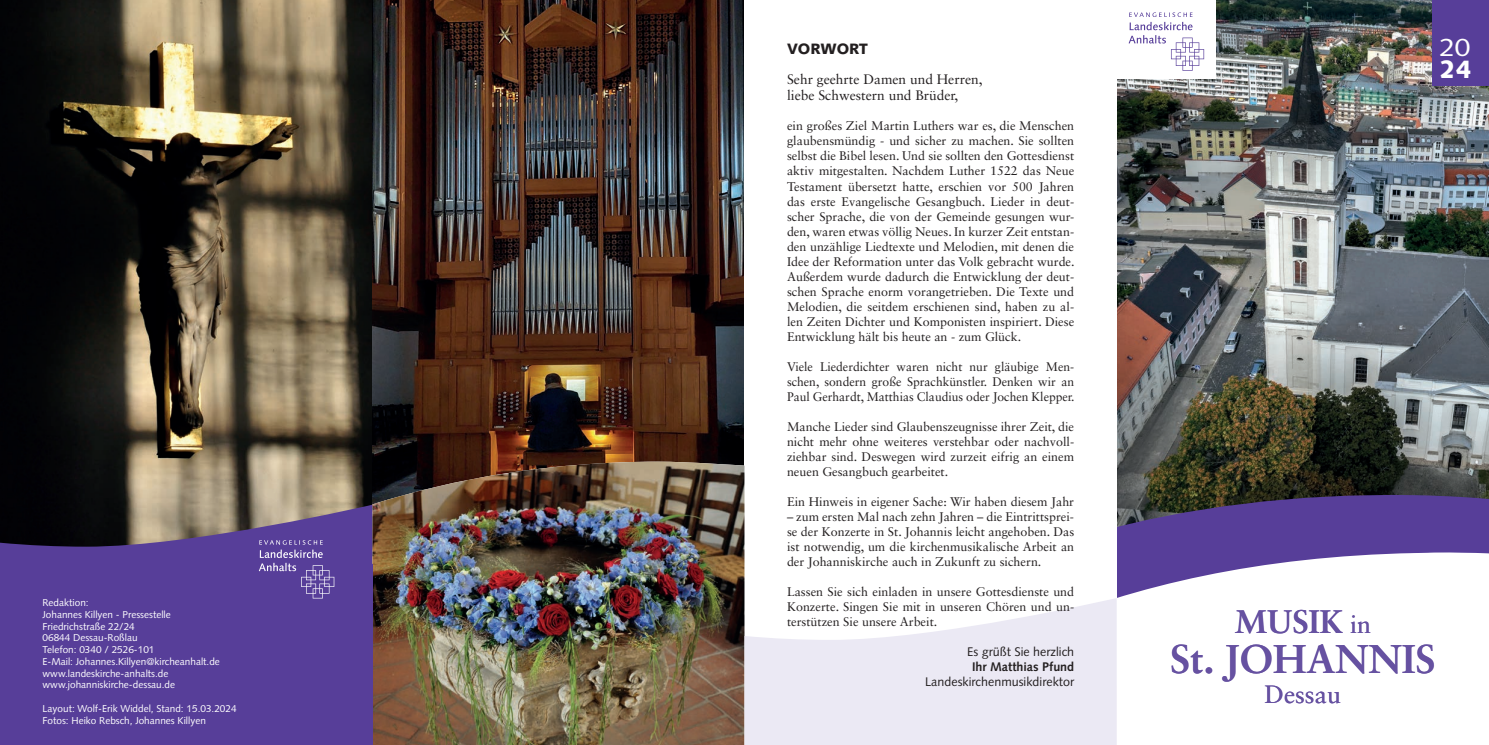
<style>
.page{position:relative;width:1489px;height:745px;background:#fff}
.page>*{position:absolute;margin:0;border:0;box-sizing:border-box;transform-origin:0 0}
.t1{font:700 40px "Sabon LT Std";color:#6651a1}
.t2{font:700 32.5px "Sabon LT Std";color:#6651a1}
.t3{font:25px "Sabon LT Std";color:#6651a1}
.t4{font:25px "Syntax LT Std";color:#fff;scale:1.12 1}
.t5{font:900 25px "Syntax LT Std";color:#fff}
.t6{font:900 15px "Syntax LT Std";color:#231f20}
.t7{font:13.75px/16.5px "Sabon LT Std";color:#231f20}
.t8{font:12.5px/15px "Sabon LT Std";color:#231f20;text-align:justify}
.t9{font:12.5px "Syntax LT Std";color:#231f20}
.t10{font:700 12.5px "Syntax LT Std";color:#231f20}
.t11{font:10px/11.8px "Syntax LT Std";color:#fff}
.s1{font-weight:400;font-size:25px}
</style>
<div class="page">
<img style="left:1117px;top:0;width:371px;height:450px">
<img style="left:0;top:0;width:372px;height:504px">
<img style="left:372px;top:0;width:372px;height:461px">
<svg style="left:1117px;top:450px;width:371px;height:15px;background:#424439"></svg>
<svg style="left:1117px;top:465px;width:371px;height:12px;background:#37382a"></svg>
<svg style="left:1116px;top:477px;width:372px;height:267px"></svg>
<img style="left:372px;top:461px;width:372px;height:283px">
<svg style="left:744px;top:597px;width:372px;height:147px;fill:#ebe9f4"></svg>
<svg style="left:0;top:504px;width:372px;height:59px;background:#554768"></svg>
<div style="left:0;top:563px;width:372px;height:181px;background:#573e99"></div>
<div style="left:1431px;top:0;width:57px;height:85px;background:#573e99"></div>
<div style="left:255px;top:536px;width:85px;height:64px;background:#573e99"></div>
<svg style="left:259px;top:540px;width:75px;height:58px"></svg>
<div style="left:1116px;top:0;width:99px;height:78px;background:#fff"></div>
<svg style="left:1128px;top:12px;width:76px;height:59px"></svg>
<p class="t11" style="left:43px;top:596px;width:179px">Redaktion:<br>Johannes Killyen - Pressestelle<br>Friedrichstraße 22/24<br>06844 Dessau-Roßlau<br>Telefon: 0340 / 2526-101<br>E-Mail: Johannes.Killyen@kircheanhalt.de www.landeskirche-anhalts.de www.johanniskirche-dessau.de</p>
<p class="t11" style="left:43px;top:702px;width:195px">Layout: Wolf-Erik Widdel, Stand: 15.03.2024<br>Fotos: Heiko Rebsch, Johannes Killyen</p>
<p class="t6" style="left:787px;top:40px;width:82px">VORWORT</p>
<p class="t7" style="left:787px;top:71px;width:197px">Sehr geehrte Damen und Herren, liebe Schwestern und Brüder,</p>
<p class="t8" style="left:787px;top:118px;width:289px">ein großes Ziel Martin Luthers war es, die Menschen glaubensmündig - und sicher zu machen. Sie sollten selbst die Bibel lesen. Und sie sollten den Gottesdienst aktiv mitgestalten. Nachdem Luther 1522 das Neue Testament übersetzt hatte, erschien vor 500 Jahren das erste Evangelische Gesangbuch. Lieder in deut&shy;scher Sprache, die von der Gemeinde gesungen wur&shy;den, waren etwas völlig Neues. In kurzer Zeit entstan&shy;den unzählige Liedtexte und Melodien, mit denen die Idee der Reformation unter das Volk gebracht wurde.<br>Außerdem wurde dadurch die Entwicklung der deut&shy;schen Sprache enorm vorangetrieben. Die Texte und Melodien, die seitdem erschienen sind, haben zu al&shy;len Zeiten Dichter und Komponisten inspiriert. Diese Entwicklung hält bis heute an - zum Glück.</p>
<p class="t8" style="left:787px;top:358px;width:289px">Viele Liederdichter waren nicht nur gläubige Men&shy;schen, sondern große Sprachkünstler. Denken wir an Paul Gerhardt, Matthias Claudius oder Jochen Klepper.</p>
<p class="t8" style="left:787px;top:418px;width:289px">Manche Lieder sind Glaubenszeugnisse ihrer Zeit, die nicht mehr ohne weiteres verstehbar oder nachvoll&shy;ziehbar sind. Deswegen wird zurzeit eifrig an einem neuen Gesangbuch gearbeitet.</p>
<p class="t8" style="left:787px;top:493px;width:288px">Ein Hinweis in eigener Sache: Wir haben diesem Jahr</p>
<p class="t8" style="left:787px;top:508px;width:289px">– zum ersten Mal nach zehn Jahren – die Eintrittsprei&shy;se der Konzerte in St. Johannis leicht angehoben. Das ist notwendig, um die kirchenmusikalische Arbeit an der Johanniskirche auch in Zukunft zu sichern.</p>
<p class="t8" style="left:787px;top:583px;width:289px">Lassen Sie sich einladen in unsere Gottesdienste und Konzerte. Singen Sie mit in unseren Chören und un&shy;terstützen Sie unsere Arbeit.</p>
<p class="t9" style="left:967px;top:644px;width:108px">Es grüßt Sie herzlich</p>
<p class="t10" style="left:972px;top:659px;width:104px">Ihr Matthias Pfund</p>
<p class="t9" style="left:925px;top:674px;width:151px">Landeskirchenmusikdirektor</p>
<h3 class="t4" style="left:1439px;top:32px;width:29px">20</h3>
<h3 class="t5" style="left:1439px;top:54px;width:34px">24</h3>
<h2 class="t2" style="left:1234px;top:600px;width:138px">MUSIK <span class="s1">in</span></h2>
<h1 class="t1" style="left:1170px;top:633px;width:267px">St. JOHANNIS</h1>
<h3 class="t3" style="left:1264px;top:678px;width:78px">Dessau</h3>
</div>
